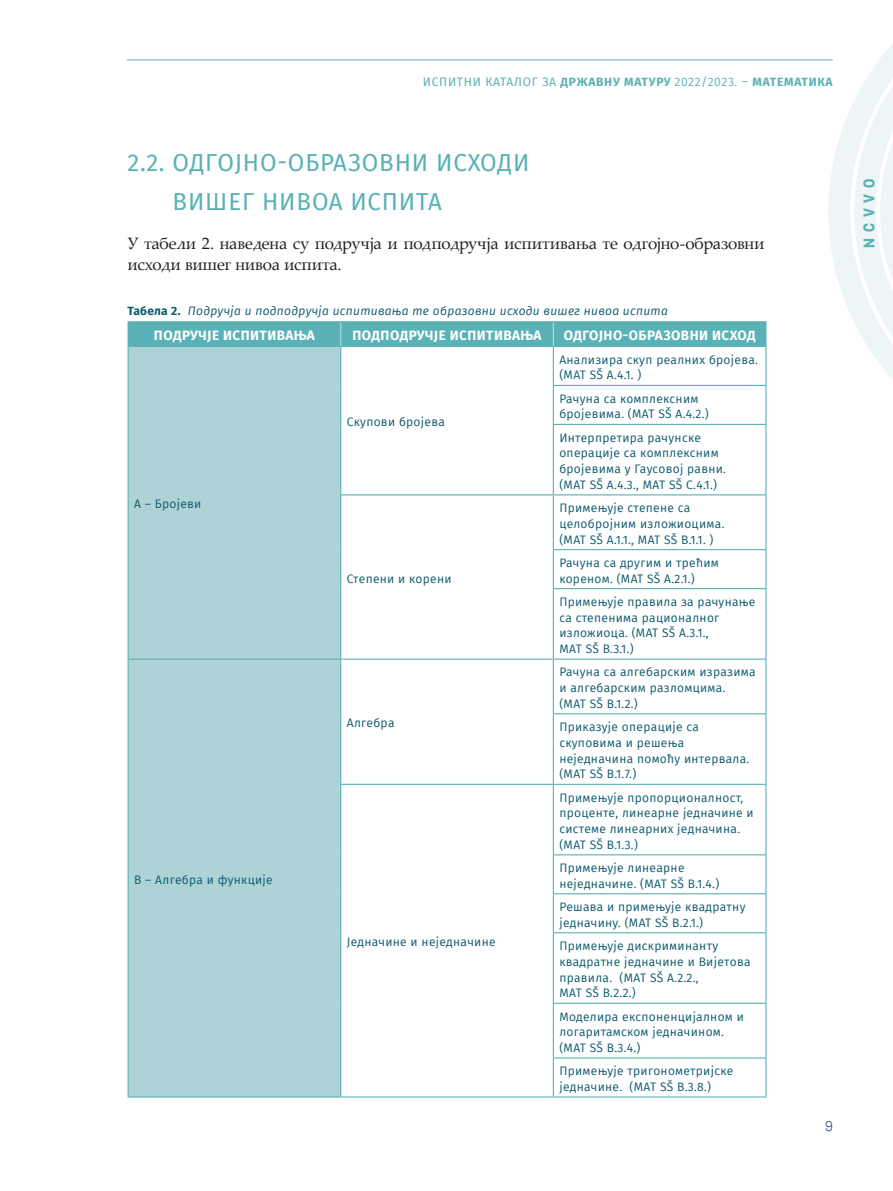
<style>
.page{position:relative;width:893px;height:1191px;background:#fff}
.page>*{position:absolute;margin:0;border:0;box-sizing:border-box;transform-origin:0 0}
.NA02{font:24px/39px "Fira Sans";letter-spacing:.035em;color:#5ab1b6}
.Text{font:16.5px/21.5px "Palatino Linotype";letter-spacing:-.01em;color:#231f20}
.t1{font:15px "Grota Sans Alt Bold 40648";letter-spacing:.395em;color:#5ab1b6}
.NA_tablica{font:700 13.5px "Fira Sans";letter-spacing:.035em;color:#fff}
.t2{font:13.5px "Grota Sans Alt Book 67682";color:#284786}
.Text_tablica_kurent{font:12px/15.8px "Fira Sans";letter-spacing:.025em;color:#0d596f}
.Tablica{font:italic 12px "Fira Sans";letter-spacing:.025em;color:#0d596f}
.t3{font:700 12px "Fira Sans";letter-spacing:.06em;color:#5ab1b6}
.s1{font-weight:400}
.s2{font-weight:700;font-style:normal}
</style>
<div class="page">
<hr style="left:127px;top:60px;width:706px;height:1px;background:#5ab1b6">
<svg style="left:827px;top:44px;width:66px;height:335px"></svg>
<div style="left:129px;top:347px;width:211px;height:749px;background:#aed3d6"></div>
<hr style="left:553px;top:347px;width:1px;height:38px;background:#5ab1b6">
<hr style="left:553px;top:386px;width:1px;height:38px;background:#5ab1b6">
<hr style="left:553px;top:425px;width:1px;height:69px;background:#5ab1b6">
<hr style="left:340px;top:494px;width:213px;height:1px;background:#5ab1b6">
<hr style="left:553px;top:495px;width:1px;height:54px;background:#5ab1b6">
<hr style="left:553px;top:550px;width:1px;height:38px;background:#5ab1b6">
<hr style="left:553px;top:589px;width:1px;height:69px;background:#5ab1b6">
<hr style="left:128px;top:659px;width:1px;height:55px;background:#5ab1b6">
<hr style="left:341px;top:658px;width:212px;height:1px;background:#5ab1b6">
<hr style="left:340px;top:659px;width:1px;height:55px;background:#5ab1b6">
<hr style="left:128px;top:714px;width:1px;height:70px;background:#5ab1b6">
<hr style="left:340px;top:714px;width:1px;height:69px;background:#5ab1b6">
<hr style="left:128px;top:784px;width:1px;height:71px;background:#5ab1b6">
<hr style="left:128px;top:855px;width:1px;height:38px;background:#5ab1b6">
<hr style="left:128px;top:893px;width:1px;height:39px;background:#5ab1b6">
<hr style="left:128px;top:932px;width:1px;height:71px;background:#5ab1b6">
<hr style="left:128px;top:1003px;width:1px;height:55px;background:#5ab1b6">
<hr style="left:128px;top:1058px;width:1px;height:38px;background:#5ab1b6">
<hr style="left:128px;top:347px;width:1px;height:38px;background:#5ab1b6">
<hr style="left:340px;top:347px;width:1px;height:38px;background:#5ab1b6">
<hr style="left:128px;top:385px;width:1px;height:39px;background:#5ab1b6">
<hr style="left:340px;top:385px;width:1px;height:39px;background:#5ab1b6">
<hr style="left:128px;top:424px;width:1px;height:71px;background:#5ab1b6">
<hr style="left:340px;top:424px;width:1px;height:70px;background:#5ab1b6">
<hr style="left:128px;top:495px;width:1px;height:54px;background:#5ab1b6">
<hr style="left:340px;top:495px;width:1px;height:54px;background:#5ab1b6">
<hr style="left:128px;top:549px;width:1px;height:39px;background:#5ab1b6">
<hr style="left:340px;top:549px;width:1px;height:39px;background:#5ab1b6">
<hr style="left:128px;top:588px;width:1px;height:70px;background:#5ab1b6">
<hr style="left:340px;top:588px;width:1px;height:70px;background:#5ab1b6">
<hr style="left:128px;top:658px;width:213px;height:1px;background:#5ab1b6">
<hr style="left:340px;top:783px;width:213px;height:2px;background:#5ab1b6">
<hr style="left:340px;top:785px;width:1px;height:70px;background:#5ab1b6">
<hr style="left:553px;top:785px;width:1px;height:69px;background:#5ab1b6">
<hr style="left:340px;top:855px;width:1px;height:38px;background:#5ab1b6">
<hr style="left:553px;top:855px;width:1px;height:38px;background:#5ab1b6">
<hr style="left:340px;top:893px;width:1px;height:39px;background:#5ab1b6">
<hr style="left:553px;top:894px;width:1px;height:38px;background:#5ab1b6">
<hr style="left:340px;top:932px;width:1px;height:71px;background:#5ab1b6">
<hr style="left:553px;top:933px;width:1px;height:69px;background:#5ab1b6">
<hr style="left:340px;top:1003px;width:1px;height:55px;background:#5ab1b6">
<hr style="left:553px;top:1003px;width:1px;height:54px;background:#5ab1b6">
<hr style="left:340px;top:1058px;width:1px;height:38px;background:#5ab1b6">
<hr style="left:553px;top:1058px;width:1px;height:38px;background:#5ab1b6">
<hr style="left:341px;top:1096px;width:212px;height:1px;background:#5ab1b6">
<hr style="left:128px;top:1096px;width:213px;height:1px;background:#5ab1b6">
<hr style="left:128px;top:321px;width:213px;height:1px;background:#5ab1b6">
<hr style="left:341px;top:321px;width:212px;height:1px;background:#5ab1b6">
<hr style="left:553px;top:321px;width:213px;height:1px;background:#5ab1b6">
<hr style="left:128px;top:346px;width:213px;height:1px;background:#5ab1b6">
<hr style="left:341px;top:346px;width:212px;height:1px;background:#5ab1b6">
<hr style="left:553px;top:346px;width:213px;height:1px;background:#5ab1b6">
<div style="left:128px;top:322px;width:638px;height:24px;background:#5ab1b6"></div>
<hr style="left:553px;top:385px;width:213px;height:1px;background:#5ab1b6">
<hr style="left:553px;top:424px;width:213px;height:1px;background:#5ab1b6">
<hr style="left:553px;top:494px;width:213px;height:1px;background:#5ab1b6">
<hr style="left:553px;top:549px;width:213px;height:1px;background:#5ab1b6">
<hr style="left:553px;top:588px;width:213px;height:1px;background:#5ab1b6">
<hr style="left:553px;top:658px;width:213px;height:1px;background:#5ab1b6">
<hr style="left:553px;top:659px;width:1px;height:54px;background:#5ab1b6">
<hr style="left:553px;top:713px;width:213px;height:1px;background:#5ab1b6">
<hr style="left:553px;top:714px;width:1px;height:69px;background:#5ab1b6">
<hr style="left:553px;top:783px;width:213px;height:2px;background:#5ab1b6">
<hr style="left:553px;top:854px;width:213px;height:1px;background:#5ab1b6">
<hr style="left:553px;top:893px;width:213px;height:1px;background:#5ab1b6">
<hr style="left:553px;top:932px;width:213px;height:1px;background:#5ab1b6">
<hr style="left:553px;top:1002px;width:213px;height:1px;background:#5ab1b6">
<hr style="left:553px;top:1057px;width:213px;height:1px;background:#5ab1b6">
<hr style="left:553px;top:1096px;width:213px;height:1px;background:#5ab1b6">
<hr style="left:765px;top:347px;width:1px;height:38px;background:#5ab1b6">
<hr style="left:765px;top:386px;width:1px;height:38px;background:#5ab1b6">
<hr style="left:765px;top:425px;width:1px;height:69px;background:#5ab1b6">
<hr style="left:765px;top:495px;width:1px;height:54px;background:#5ab1b6">
<hr style="left:765px;top:550px;width:1px;height:38px;background:#5ab1b6">
<hr style="left:765px;top:589px;width:1px;height:69px;background:#5ab1b6">
<hr style="left:765px;top:659px;width:1px;height:54px;background:#5ab1b6">
<hr style="left:765px;top:714px;width:1px;height:69px;background:#5ab1b6">
<hr style="left:765px;top:785px;width:1px;height:69px;background:#5ab1b6">
<hr style="left:765px;top:855px;width:1px;height:38px;background:#5ab1b6">
<hr style="left:765px;top:894px;width:1px;height:38px;background:#5ab1b6">
<hr style="left:765px;top:933px;width:1px;height:69px;background:#5ab1b6">
<hr style="left:765px;top:1003px;width:1px;height:54px;background:#5ab1b6">
<hr style="left:765px;top:1058px;width:1px;height:38px;background:#5ab1b6">
<p class="t3" style="left:423px;top:71px;width:411px"><span class="s1">ИСПИТНИ КАТАЛОГ ЗА</span> ДРЖАВНУ МАТУРУ <span class="s1">2022/2023. –</span> МАТЕМАТИКА</p>
<p class="NA02" style="left:173px;top:143px;width:358px;text-indent:-45px">2.2. ОДГОЈНО-ОБРАЗОВНИ ИСХОДИ<br>ВИШЕГ НИВОА ИСПИТА</p>
<p class="Text" style="left:128px;top:232px;width:638px">У табели 2. наведена су подручја и подподручја испитивања те одгојно-образовни исходи вишег нивоа испита.</p>
<p class="Tablica" style="left:128px;top:302px;width:542px"><span class="s2">Табела 2.</span> Подручја и подподручја испитивања те образовни исходи вишег нивоа испита</p>
<p class="NA_tablica" style="left:154px;top:324px;width:163px">ПОДРУЧЈЕ ИСПИТИВАЊА</p>
<p class="NA_tablica" style="left:352px;top:324px;width:191px">ПОДПОДРУЧЈЕ ИСПИТИВАЊА</p>
<p class="NA_tablica" style="left:564px;top:324px;width:193px">ОДГОЈНО-ОБРАЗОВНИ ИСХОД</p>
<p class="Text_tablica_kurent" style="left:134px;top:496px;width:69px">A – Бројеви</p>
<p class="Text_tablica_kurent" style="left:134px;top:871px;width:140px">B – Алгебра и функције</p>
<p class="Text_tablica_kurent" style="left:347px;top:414px;width:100px">Скупови бројева</p>
<p class="Text_tablica_kurent" style="left:347px;top:570px;width:106px">Степени и корени</p>
<p class="Text_tablica_kurent" style="left:347px;top:715px;width:49px">Алгебра</p>
<p class="Text_tablica_kurent" style="left:347px;top:934px;width:150px">Једначине и неједначине</p>
<p class="Text_tablica_kurent" style="left:559px;top:351px;width:200px">Анализира скуп реалних бројева. (MAT SŠ A.4.1. )</p>
<p class="Text_tablica_kurent" style="left:559px;top:390px;width:151px">Рачуна са комплексним бројевима. (MAT SŠ A.4.2.)</p>
<p class="Text_tablica_kurent" style="left:559px;top:429px;width:168px">Интерпретира рачунске операције са комплексним бројевима у Гаусовој равни. (MAT SŠ A.4.3., MAT SŠ C.4.1.)</p>
<p class="Text_tablica_kurent" style="left:559px;top:500px;width:167px">Примењује степене са целобројним изложиоцима. (MAT SŠ A.1.1., MAT SŠ B.1.1. )</p>
<p class="Text_tablica_kurent" style="left:559px;top:554px;width:161px">Рачуна са другим и трећим кореном. (MAT SŠ A.2.1.)</p>
<p class="Text_tablica_kurent" style="left:559px;top:593px;width:198px">Примењује правила за рачунање са степенима рационалног изложиоца. (MAT SŠ A.3.1.,<br>MAT SŠ B.3.1.)</p>
<p class="Text_tablica_kurent" style="left:559px;top:664px;width:198px">Рачуна са алгебарским изразима и алгебарским разломцима.<br>(MAT SŠ B.1.2.)</p>
<p class="Text_tablica_kurent" style="left:559px;top:718px;width:191px">Приказује операције са скуповима и решења неједначина помоћу интервала. (MAT SŠ B.1.7.)</p>
<p class="Text_tablica_kurent" style="left:559px;top:789px;width:196px">Примењује пропорционалност, проценте, линеарне једначине и системе линеарних једначина. (MAT SŠ B.1.3.)</p>
<p class="Text_tablica_kurent" style="left:559px;top:859px;width:161px">Примењује линеарне неједначине. (MAT SŠ B.1.4.)</p>
<p class="Text_tablica_kurent" style="left:559px;top:898px;width:188px">Решава и примењује квадратну једначину. (MAT SŠ B.2.1.)</p>
<p class="Text_tablica_kurent" style="left:559px;top:937px;width:193px">Примењује дискриминанту квадратне једначине и Вијетова правила. (MAT SŠ A.2.2.,<br>MAT SŠ B.2.2.)</p>
<p class="Text_tablica_kurent" style="left:559px;top:1008px;width:186px">Моделира експоненцијалном и логаритамском једначином. (MAT SŠ B.3.4.)</p>
<p class="Text_tablica_kurent" style="left:559px;top:1063px;width:175px">Примењује тригонометријске једначине. (MAT SŠ B.3.8.)</p>
<p class="t2" style="left:825px;top:1118px;width:9px">9</p>
<p class="t1" style="left:860px;top:248px;width:71px;rotate:-90deg">NCVVO</p>
</div>
